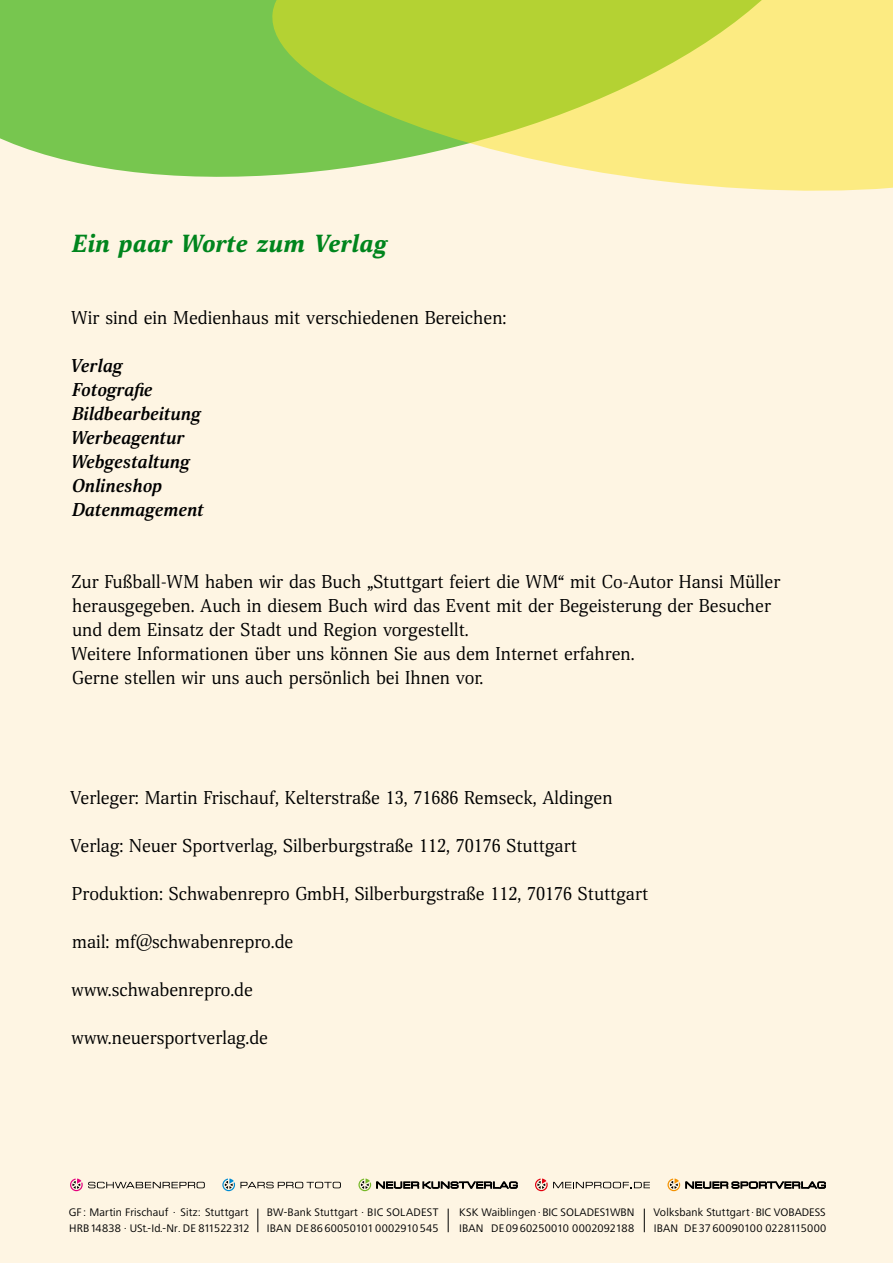
<style>
.page{position:relative;width:893px;height:1263px;background:#fef5e3}
.page>*{position:absolute;margin:0;border:0;box-sizing:border-box;transform-origin:0 0}
.t1{font:italic 900 24px "Scientia";color:#00851d}
.t2{font:18px/24px "Scientia";color:#000}
.t3{font:italic 700 18px/24px "Scientia";color:#000}
.t4{font:11.4px/16.6px "Frutiger Next LTCE";letter-spacing:.01em;color:#000}
</style>
<div class="page">
<div style="left:0;top:0;width:265px;height:177px;background:#77c64f"></div>
<svg style="left:265px;top:0;width:628px;height:191px;background:#d2de68"></svg>
<svg style="left:70px;top:1178px;width:135px;height:13px"></svg>
<svg style="left:222px;top:1178px;width:119px;height:13px"></svg>
<svg style="left:358px;top:1178px;width:159px;height:13px"></svg>
<svg style="left:535px;top:1178px;width:115px;height:13px"></svg>
<svg style="left:667px;top:1178px;width:13px;height:13px"></svg>
<svg style="left:686px;top:1182px;width:140px;height:6px"></svg>
<svg style="left:257px;top:1208px;width:1px;height:24px"></svg>
<svg style="left:448px;top:1208px;width:1px;height:24px"></svg>
<svg style="left:644px;top:1208px;width:1px;height:24px"></svg>
<h1 class="t1" style="left:72px;top:228px;width:316px">Ein paar Worte zum Verlag</h1>
<p class="t2" style="left:71px;top:306px;width:437px">Wir sind ein Medienhaus mit verschiedenen Bereichen:</p>
<p class="t3" style="left:70px;top:354px;width:135px">Verlag<br>Fotografie<br>Bildbearbeitung<br>Werbeagentur<br>Webgestaltung<br>Onlineshop<br>Datenmagement</p>
<p class="t2" style="left:71px;top:570px;width:710px">Zur Fußball-WM haben wir das Buch „Stuttgart feiert die WM“ mit Co-Autor Hansi Müller herausgegeben. Auch in diesem Buch wird das Event mit der Begeisterung der Besucher und dem Einsatz der Stadt und Region vorgestellt.<br>Weitere Informationen über uns können Sie aus dem Internet erfahren.<br>Gerne stellen wir uns auch persönlich bei Ihnen vor.</p>
<p class="t2" style="left:70px;top:786px;width:544px">Verleger: Martin Frischauf, Kelterstraße 13, 71686 Remseck, Aldingen</p>
<p class="t2" style="left:70px;top:834px;width:508px">Verlag: Neuer Sportverlag, Silberburgstraße 112, 70176 Stuttgart</p>
<p class="t2" style="left:72px;top:882px;width:578px">Produktion: Schwabenrepro GmbH, Silberburgstraße 112, 70176 Stuttgart</p>
<p class="t2" style="left:72px;top:930px;width:223px">mail: mf@schwabenrepro.de</p>
<p class="t2" style="left:72px;top:978px;width:183px">www.schwabenrepro.de</p>
<p class="t2" style="left:72px;top:1026px;width:198px">www.neuersportverlag.de</p>
<p class="t4" style="left:69px;top:1203px;width:182px">GF : Martin Frischauf · Sitz: Stuttgart<br>HRB 14838 · USt.-Id.-Nr. DE 811 522 312</p>
<p class="t4" style="left:267px;top:1203px;width:173px">BW-Bank Stuttgart · BIC SOLADEST<br>IBAN DE 86 60050101 0002910 545</p>
<p class="t4" style="left:459px;top:1203px;width:177px">KSK Waiblingen · BIC SOLADES1WBN<br>IBAN DE 09 60250010 0002092188</p>
<p class="t4" style="left:653px;top:1203px;width:175px">Volksbank Stuttgart · BIC VOBADESS<br>IBAN DE 37 60090100 0228115000</p>
</div>
